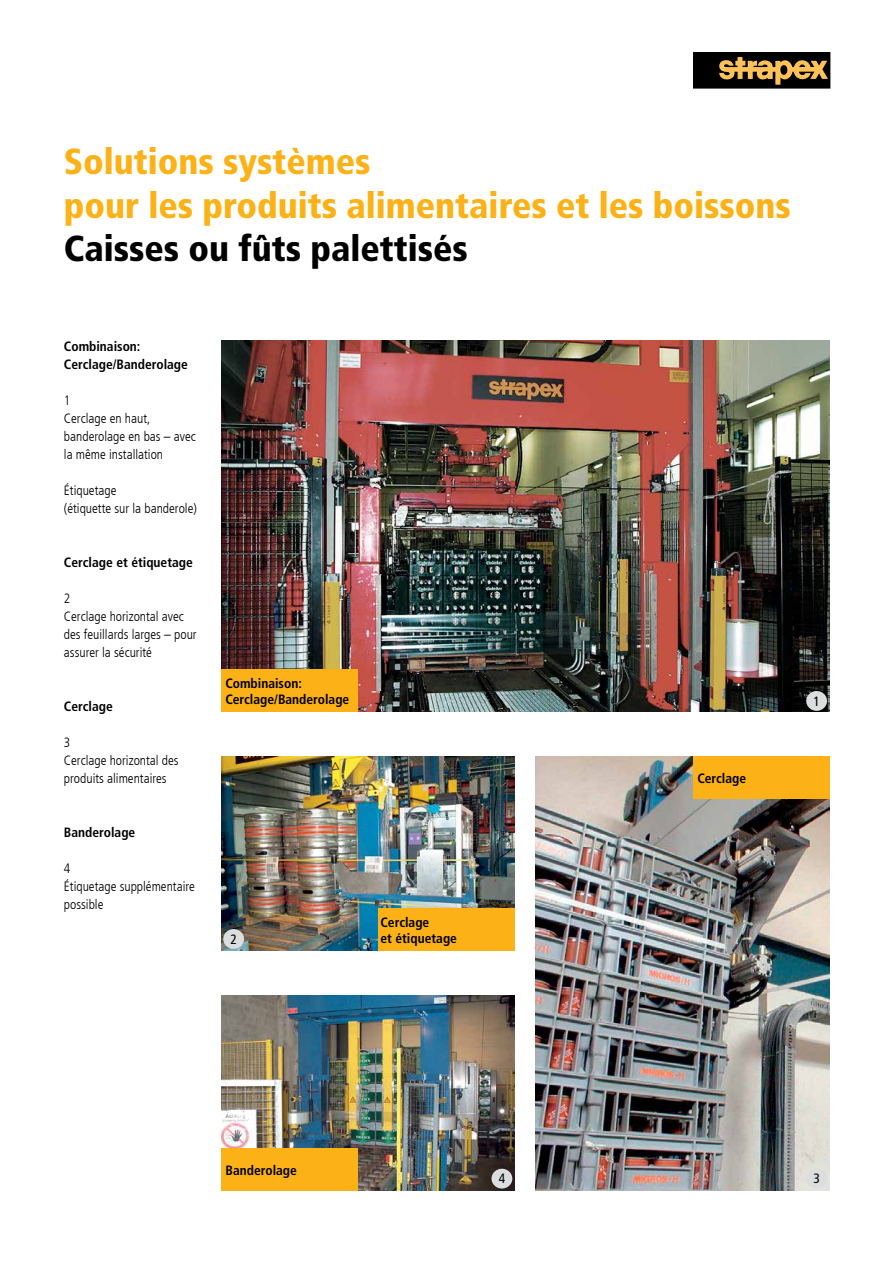
<style>
.page{position:relative;width:893px;height:1263px;background:#fff}
.page>*{position:absolute;margin:0;border:0;box-sizing:border-box;transform-origin:0 0}
.t1{font:900 condensed 36px "Frutiger LT Com";color:#fcb116}
.t2{font:900 condensed 36px "Frutiger LT Com";color:#000}
.t3{font:300 condensed 13.5px/18px "Frutiger LT Com";color:#000}
.t4{font:700 condensed 13.5px "Frutiger LT Com";color:#000}
.t5{font:condensed 13.5px "Frutiger LT Com";color:#000}
</style>
<div class="page">
<img style="left:221px;top:995px;width:293px;height:196px">
<div style="left:491px;top:1169px;width:21px;height:19px;background:#dcddde;border-radius:50%"></div>
<div style="left:221px;top:1148px;width:136px;height:43px;background:#fcb116"></div>
<img style="left:221px;top:756px;width:294px;height:195px">
<div style="left:223px;top:929px;width:21px;height:20px;background:#dcddde;border-radius:50%"></div>
<div style="left:379px;top:908px;width:136px;height:43px;background:#fcb116"></div>
<img style="left:221px;top:340px;width:608px;height:372px">
<div style="left:806px;top:691px;width:21px;height:20px;background:#dcddde;border-radius:50%"></div>
<div style="left:221px;top:670px;width:136px;height:42px;background:#fcb116"></div>
<img style="left:536px;top:756px;width:293px;height:435px">
<div style="left:806px;top:1169px;width:21px;height:19px;background:#dcddde;border-radius:50%"></div>
<div style="left:693px;top:756px;width:136px;height:43px;background:#fcb116"></div>
<div style="left:693px;top:52px;width:137px;height:36px;background:#000"></div>
<svg style="left:719px;top:57px;width:109px;height:28px"></svg>
<p class="t1" style="left:64px;top:140px;width:308px">Solutions systèmes</p>
<p class="t1" style="left:64px;top:183px;width:729px">pour les produits alimentaires et les boissons</p>
<p class="t2" style="left:64px;top:227px;width:406px">Caisses ou fûts palettisés</p>
<p class="t4" style="left:64px;top:339px;width:78px">Combinaison:</p>
<p class="t4" style="left:64px;top:357px;width:126px">Cerclage/Banderolage</p>
<p class="t3" style="left:64px;top:392px;width:8px">1</p>
<p class="t3" style="left:64px;top:410px;width:88px">Cerclage en haut,</p>
<p class="t3" style="left:64px;top:428px;width:133px">banderolage en bas – avec la même installation</p>
<p class="t3" style="left:64px;top:482px;width:54px">Étiquetage</p>
<p class="t3" style="left:64px;top:500px;width:135px">(étiquette sur la banderole)</p>
<p class="t4" style="left:64px;top:555px;width:130px">Cerclage et étiquetage</p>
<p class="t3" style="left:64px;top:590px;width:8px">2</p>
<p class="t3" style="left:64px;top:608px;width:134px">Cerclage horizontal avec des feuillards larges – pour assurer la sécurité</p>
<p class="t4" style="left:64px;top:699px;width:50px">Cerclage</p>
<p class="t3" style="left:64px;top:734px;width:8px">3</p>
<p class="t3" style="left:64px;top:752px;width:116px">Cerclage horizontal des produits alimentaires</p>
<p class="t4" style="left:64px;top:825px;width:73px">Banderolage</p>
<p class="t3" style="left:64px;top:860px;width:8px">4</p>
<p class="t3" style="left:64px;top:878px;width:133px">Étiquetage supplémentaire possible</p>
<p class="t4" style="left:225px;top:675px;width:78px">Combinaison:</p>
<p class="t4" style="left:225px;top:691px;width:126px">Cerclage/Banderolage</p>
<p class="t5" style="left:231px;top:931px;width:8px">2</p>
<p class="t4" style="left:380px;top:914px;width:50px">Cerclage</p>
<p class="t4" style="left:380px;top:930px;width:78px">et étiquetage</p>
<p class="t4" style="left:697px;top:770px;width:50px">Cerclage</p>
<p class="t5" style="left:814px;top:693px;width:8px">1</p>
<p class="t4" style="left:226px;top:1162px;width:73px">Banderolage</p>
<p class="t5" style="left:499px;top:1171px;width:8px">4</p>
<p class="t5" style="left:814px;top:1171px;width:8px">3</p>
</div>
